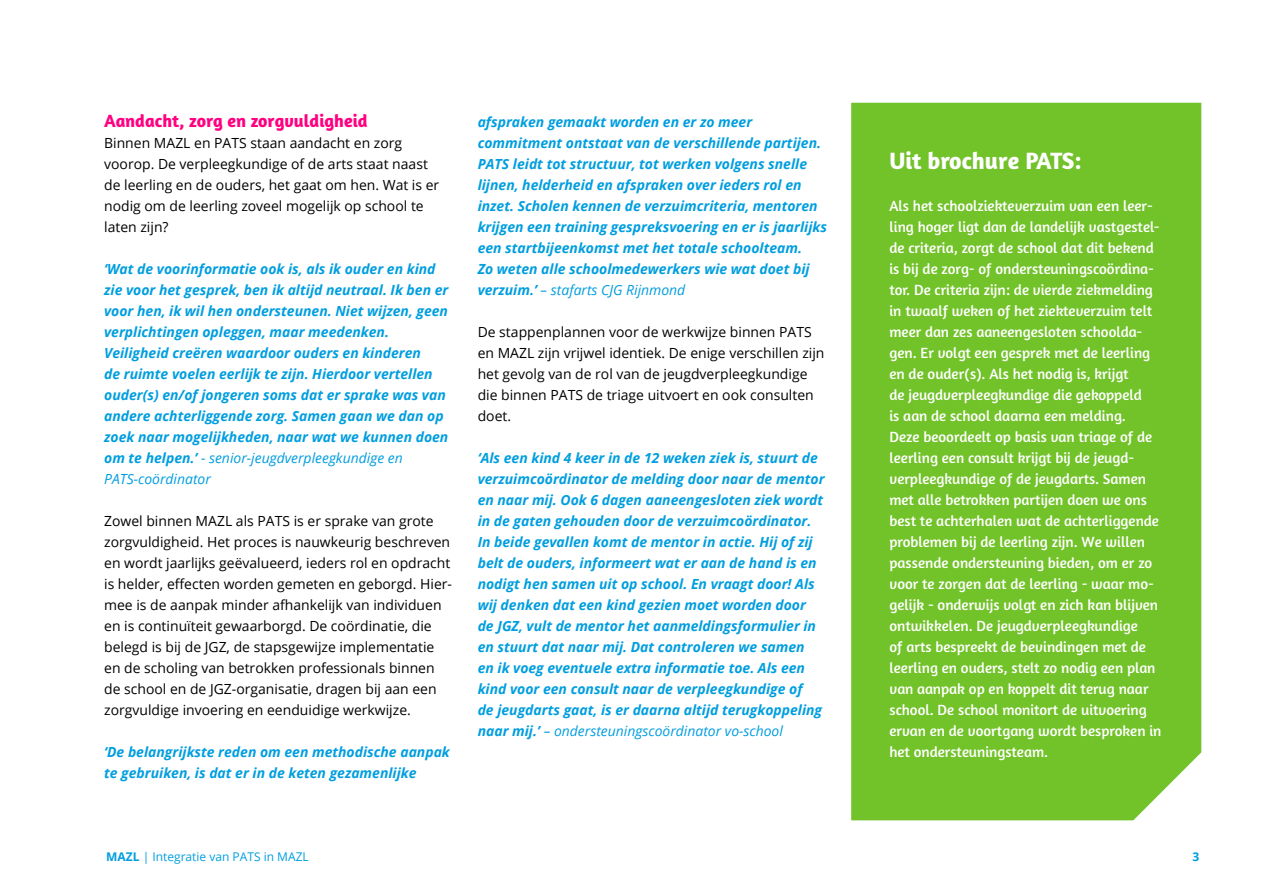
<style>
.page{position:relative;width:1263px;height:893px;background:#fff}
.page>*{position:absolute;margin:0;border:0;box-sizing:border-box;transform-origin:0 0}
.t1{font:700 24px "Amaranth";color:#fff}
.t2{font:700 18px "Amaranth";color:#ff0080}
.t3{font:15px/21px "Amaranth";color:#fff}
.t4{font:italic 700 13.95px/21px "Open Sans";color:#009edf}
.t5{font:13.95px/21px "Open Sans";color:#000}
.t6{font:12px "Open Sans";color:#009edf}
.t7{font:700 12px "Open Sans";color:#009edf}
.s1{font-weight:400}
.s2{font-weight:700}
</style>
<div class="page">
<div style="left:851px;top:103px;width:350px;height:717px;background:#72c22a"></div>
<p class="t2" style="left:104px;top:110px;width:265px">Aandacht, zorg en zorgvuldigheid</p>
<p class="t5" style="left:104px;top:132px;width:337px">Binnen MAZL en PATS staan aandacht en zorg voorop. De verpleegkundige of de arts staat naast de leerling en de ouders, het gaat om hen. Wat is er nodig om de leerling zoveel mogelijk op school te laten zijn?</p>
<p class="t4" style="left:104px;top:258px;width:346px">‘Wat de voorinformatie ook is, als ik ouder en kind zie voor het gesprek, ben ik altijd neutraal. Ik ben er voor hen, ik wil hen ondersteunen. Niet wijzen, geen verplichtingen opleggen, maar meedenken.<br>Veiligheid creëren waardoor ouders en kinderen<br>de ruimte voelen eerlijk te zijn. Hierdoor vertellen ouder(s) en/of jongeren soms dat er sprake was van andere achterliggende zorg. Samen gaan we dan op zoek naar mogelijkheden, naar wat we kunnen doen om te helpen.’ <span class="s1">- senior-jeugdverpleegkundige en PATS-coördinator</span></p>
<p class="t5" style="left:104px;top:510px;width:349px">Zowel binnen MAZL als PATS is er sprake van grote zorgvuldigheid. Het proces is nauwkeurig beschreven en wordt jaarlijks geëvalueerd, ieders rol en opdracht is helder, effecten worden gemeten en geborgd. Hier&shy;mee is de aanpak minder afhankelijk van individuen en is continuïteit gewaarborgd. De coördinatie, die belegd is bij de JGZ, de stapsgewijze implementatie en de scholing van betrokken professionals binnen de school en de JGZ-organisatie, dragen bij aan een zorgvuldige invoering en eenduidige werkwijze.</p>
<p class="t4" style="left:104px;top:741px;width:347px">‘De belangrijkste reden om een methodische aanpak te gebruiken, is dat er in de keten gezamenlijke</p>
<p class="t4" style="left:478px;top:111px;width:351px">afspraken gemaakt worden en er zo meer commitment ontstaat van de verschillende partijen.<br>PATS leidt tot structuur, tot werken volgens snelle lijnen, helderheid en afspraken over ieders rol en inzet. Scholen kennen de verzuimcriteria, mentoren krijgen een training gespreksvoering en er is jaarlijks een startbijeenkomst met het totale schoolteam.<br>Zo weten alle schoolmedewerkers wie wat doet bij verzuim.’ <span class="s1">– stafarts CJG Rijnmond</span></p>
<p class="t5" style="left:478px;top:321px;width:348px">De stappenplannen voor de werkwijze binnen PATS en MAZL zijn vrijwel identiek. De enige verschillen zijn het gevolg van de rol van de jeugdverpleegkundige die binnen PATS de triage uitvoert en ook consulten doet.</p>
<p class="t4" style="left:478px;top:447px;width:348px">‘Als een kind 4 keer in de 12 weken ziek is, stuurt de verzuimcoördinator de melding door naar de mentor en naar mij. Ook 6 dagen aaneengesloten ziek wordt in de gaten gehouden door de verzuimcoördinator.<br>In beide gevallen komt de mentor in actie. Hij of zij belt de ouders, informeert wat er aan de hand is en nodigt hen samen uit op school. En vraagt door! Als wij denken dat een kind gezien moet worden door de JGZ, vult de mentor het aanmeldingsformulier in en stuurt dat naar mij. Dat controleren we samen<br>en ik voeg eventuele extra informatie toe. Als een kind voor een consult naar de verpleegkundige of<br>de jeugdarts gaat, is er daarna altijd terugkoppeling naar mij.’ <span class="s1">– ondersteuningscoördinator vo-school</span></p>
<h1 class="t1" style="left:889px;top:146px;width:194px">Uit brochure PATS:</h1>
<p class="t3" style="left:889px;top:196px;width:273px">Als het schoolziekteverzuim van een leer&shy;ling hoger ligt dan de landelijk vastgestel&shy;de criteria, zorgt de school dat dit bekend is bij de zorg- of ondersteuningscoördina&shy;tor. De criteria zijn: de vierde ziekmelding in twaalf weken of het ziekteverzuim telt meer dan zes aaneengesloten schoolda&shy;gen. Er volgt een gesprek met de leerling en de ouder(s). Als het nodig is, krijgt<br>de jeugdverpleegkundige die gekoppeld<br>is aan de school daarna een melding.<br>Deze beoordeelt op basis van triage of de leerling een consult krijgt bij de jeugd&shy;verpleegkundige of de jeugdarts. Samen met alle betrokken partijen doen we ons best te achterhalen wat de achterliggende problemen bij de leerling zijn. We willen passende ondersteuning bieden, om er zo voor te zorgen dat de leerling - waar mo&shy;gelijk - onderwijs volgt en zich kan blijven ontwikkelen. De jeugdverpleegkundige<br>of arts bespreekt de bevindingen met de leerling en ouders, stelt zo nodig een plan van aanpak op en koppelt dit terug naar school. De school monitort de uitvoering ervan en de voortgang wordt besproken in het ondersteuningsteam.</p>
<p class="t6" style="left:106px;top:849px;width:204px"><span class="s2">MAZL</span> | Integratie van PATS in MAZL</p>
<p class="t7" style="left:1192px;top:848px;width:8px">3</p>
</div>
